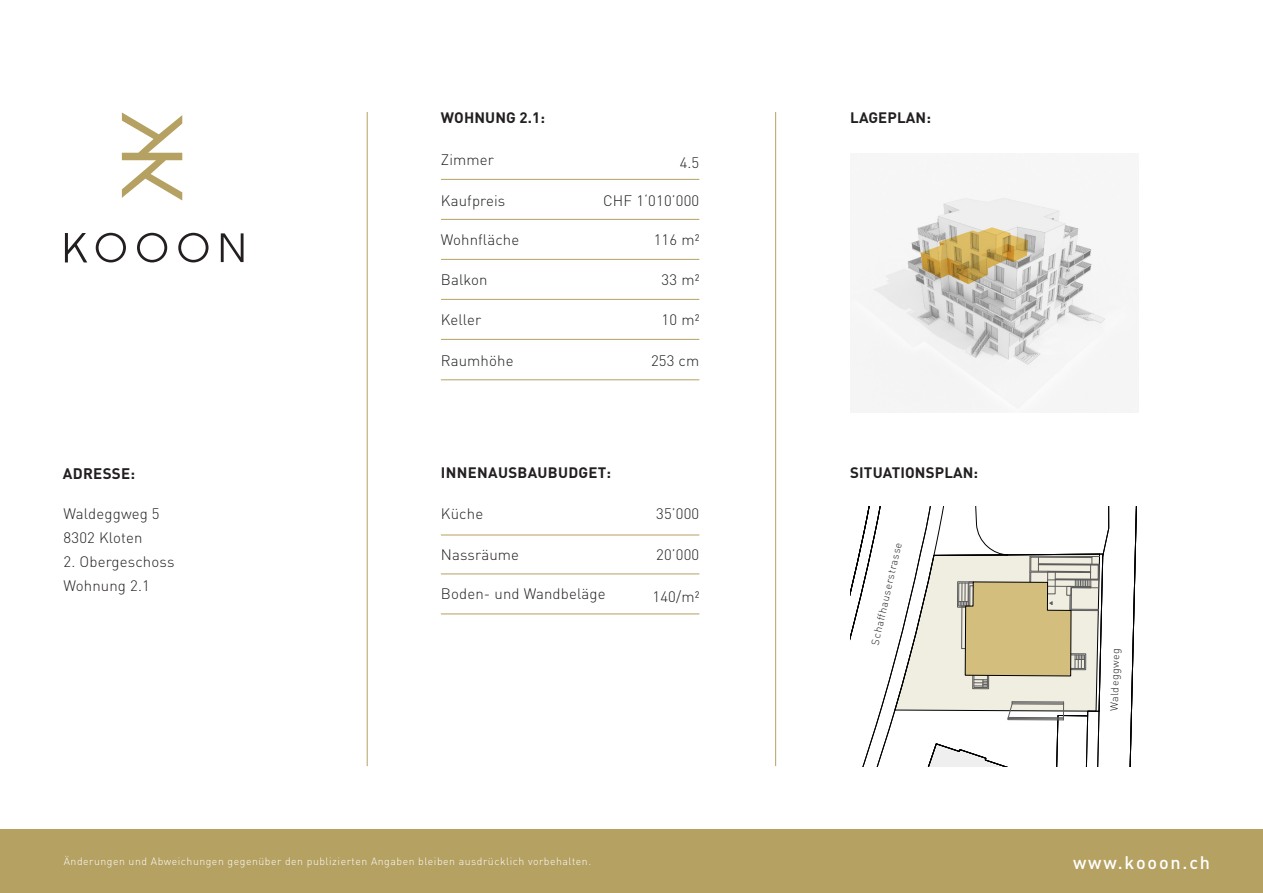
<style>
.page{position:relative;width:1263px;height:893px;background:#fff}
.page>*{position:absolute;margin:0;border:0;box-sizing:border-box;transform-origin:0 0}
.t1{font:500 18px "DINOT";letter-spacing:.1em;color:#fff}
.t2{font:700 15.15px "DINOT";letter-spacing:.02em;color:#231f20}
.t3{font:300 15px "DINOT";letter-spacing:.01em;color:#231f20}
.t4{font:700 15px "DINOT";letter-spacing:.01em;color:#231f20}
.t5{font:300 10.5px "DINOT";letter-spacing:.05em;color:#fff}
.t6{font:300 10.5px "DINOT";color:#231f20}
</style>
<div class="page">
<div style="left:0;top:829px;width:1263px;height:64px;background:#b5a161"></div>
<hr style="left:441px;top:574px;width:258px;height:1px;background:#b5a161">
<hr style="left:441px;top:535px;width:258px;height:1px;background:#b5a161">
<hr style="left:441px;top:614px;width:258px;height:1px;background:#b5a161">
<hr style="left:441px;top:219px;width:258px;height:1px;background:#b5a161">
<hr style="left:441px;top:339px;width:258px;height:1px;background:#b5a161">
<hr style="left:441px;top:380px;width:258px;height:1px;background:#b5a161">
<hr style="left:441px;top:259px;width:258px;height:1px;background:#b5a161">
<hr style="left:441px;top:179px;width:258px;height:1px;background:#b5a161">
<hr style="left:441px;top:299px;width:258px;height:1px;background:#b5a161">
<img style="left:850px;top:197px;width:287px;height:215px">
<hr style="left:367px;top:112px;width:1px;height:654px;background:#b5a161">
<hr style="left:775px;top:112px;width:1px;height:654px;background:#b5a161">
<svg style="left:221px;top:233px;width:23px;height:29px"></svg>
<svg style="left:96px;top:233px;width:30px;height:29px"></svg>
<svg style="left:137px;top:233px;width:30px;height:29px"></svg>
<svg style="left:178px;top:233px;width:30px;height:29px"></svg>
<svg style="left:65px;top:233px;width:22px;height:29px"></svg>
<svg style="left:122px;top:112px;width:60px;height:88px"></svg>
<svg style="left:850px;top:507px;width:287px;height:259px"></svg>
<p class="t2" style="left:63px;top:463px;width:74px">ADRESSE:</p>
<p class="t3" style="left:64px;top:504px;width:98px">Waldeggweg 5</p>
<p class="t3" style="left:64px;top:528px;width:80px">8302 Kloten</p>
<p class="t3" style="left:64px;top:552px;width:112px">2. Obergeschoss</p>
<p class="t3" style="left:64px;top:576px;width:88px">Wohnung 2.1</p>
<p class="t4" style="left:441px;top:108px;width:106px">WOHNUNG 2.1:</p>
<p class="t3" style="left:441px;top:150px;width:55px">Zimmer</p>
<p class="t3" style="left:680px;top:154px;width:21px">4.5</p>
<p class="t3" style="left:603px;top:191px;width:98px">CHF 1‘010’000</p>
<p class="t3" style="left:654px;top:230px;width:47px">116 m²</p>
<p class="t3" style="left:662px;top:270px;width:39px">33 m²</p>
<p class="t3" style="left:662px;top:310px;width:39px">10 m²</p>
<p class="t3" style="left:651px;top:351px;width:50px">253 cm</p>
<p class="t3" style="left:441px;top:191px;width:66px">Kaufpreis</p>
<p class="t3" style="left:441px;top:230px;width:80px">Wohnfläche</p>
<p class="t3" style="left:441px;top:270px;width:48px">Balkon</p>
<p class="t3" style="left:441px;top:310px;width:42px">Keller</p>
<p class="t3" style="left:441px;top:351px;width:74px">Raumhöhe</p>
<p class="t4" style="left:441px;top:462px;width:172px">INNENAUSBAUBUDGET:</p>
<p class="t3" style="left:441px;top:504px;width:44px">Küche</p>
<p class="t3" style="left:656px;top:504px;width:45px">35’000</p>
<p class="t3" style="left:656px;top:545px;width:45px">20’000</p>
<p class="t3" style="left:652px;top:587px;width:48px">140/m²</p>
<p class="t3" style="left:441px;top:545px;width:80px">Nassräume</p>
<p class="t3" style="left:441px;top:585px;width:166px">Boden- und Wandbeläge</p>
<p class="t4" style="left:850px;top:108px;width:82px">LAGEPLAN:</p>
<p class="t4" style="left:850px;top:462px;width:130px">SITUATIONSPLAN:</p>
<p class="t6" style="left:868px;top:643px;width:106px;rotate:-77deg">Schaffhauserstrasse</p>
<p class="t6" style="left:1108px;top:711px;width:64px;rotate:-89deg">Waldeggweg</p>
<p class="t5" style="left:64px;top:855px;width:529px">Änderungen und Abweichungen gegenüber den publizierten Angaben bleiben ausdrücklich vorbehalten.</p>
<p class="t1" style="left:1073px;top:850px;width:139px">www.kooon.ch</p>
</div>
